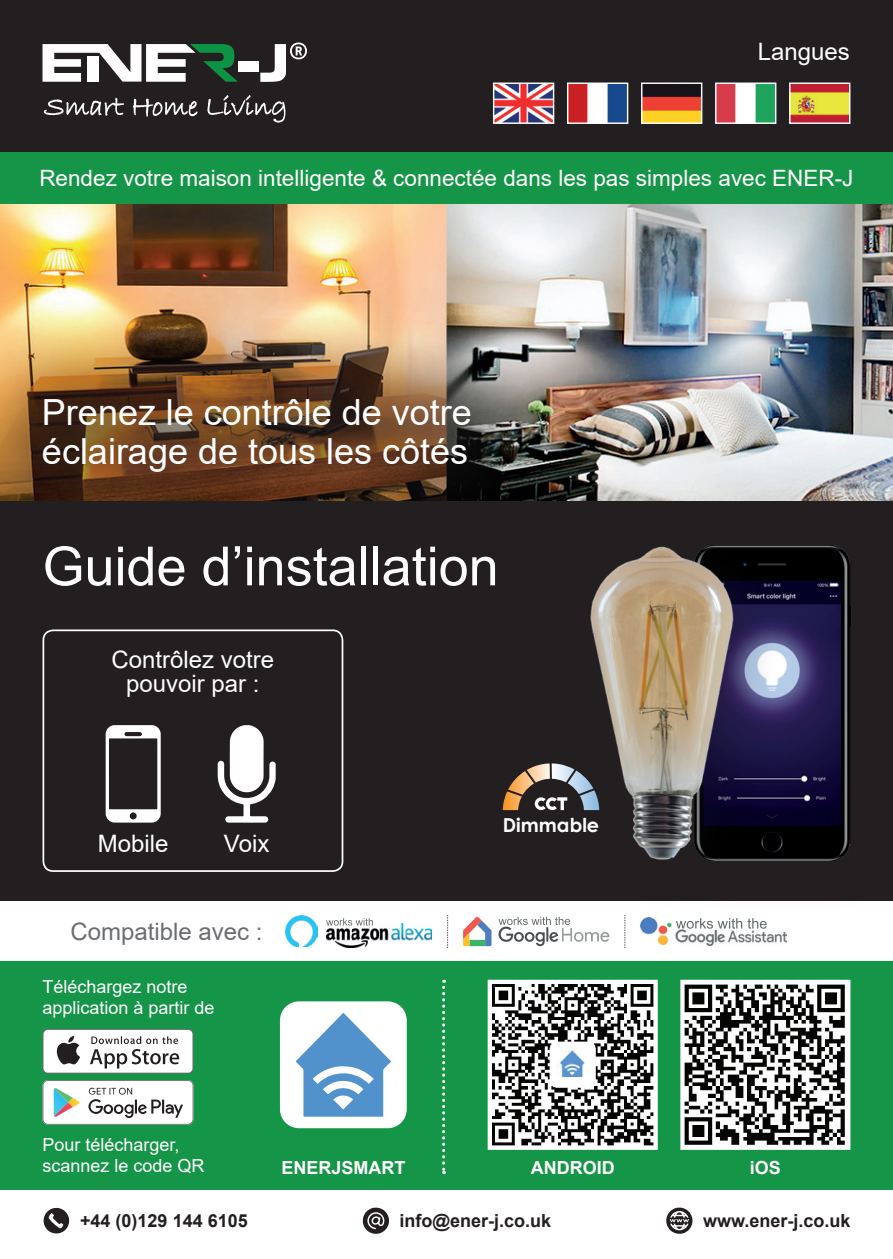
<style>
.page{position:relative;width:893px;height:1259px;background:#231f20}
.page>*{position:absolute;margin:0;border:0;box-sizing:border-box;transform-origin:0 0}
.t1{font:54px "Arial";color:#fff}
.t2{font:36px/39px "Arial";color:#fff}
.t3{font:24px/24px "Arial";color:#fff;text-align:center}
.t4{font:24px "Arial";color:#6c6d70}
.t5{font:22.5px "Arial";color:#fff}
.t6{font:700 19.2px "Century Gothic";color:#fff}
.t7{font:18px/21px "Arial";color:#fff}
.t8{font:700 18px "Arial";color:#231f20}
.t9{font:700 18px "Arial";color:#fff}
</style>
<div class="page">
<img style="left:0;top:204px;width:893px;height:297px">
<div style="left:0;top:309px;width:559px;height:252px;background:#231f20;opacity:.6"></div>
<div style="left:0;top:153px;width:893px;height:51px;background:#159547"></div>
<div style="left:0;top:961px;width:893px;height:230px;background:#159547"></div>
<div style="left:0;top:1191px;width:893px;height:68px;background:#fff"></div>
<div style="left:238px;top:61px;width:20px;height:10px;background:#fff"></div>
<svg style="left:43px;top:44px;width:195px;height:38px"></svg>
<svg style="left:260px;top:43px;width:47px;height:39px"></svg>
<svg style="left:44px;top:98px;width:80px;height:18px"></svg>
<svg style="left:133px;top:99px;width:65px;height:18px"></svg>
<svg style="left:207px;top:95px;width:79px;height:27px"></svg>
<div style="left:0;top:901px;width:893px;height:60px;background:#fff"></div>
<img style="left:641px;top:917px;width:31px;height:27px">
<img style="left:676px;top:928px;width:111px;height:17px">
<svg style="left:676px;top:918px;width:91px;height:10px"></svg>
<svg style="left:463px;top:916px;width:28px;height:30px"></svg>
<svg style="left:498px;top:916px;width:112px;height:30px"></svg>
<img style="left:326px;top:924px;width:106px;height:23px">
<svg style="left:326px;top:918px;width:47px;height:7px"></svg>
<img style="left:286px;top:915px;width:31px;height:32px">
<svg style="left:624px;top:916px;width:1px;height:32px"></svg>
<svg style="left:447px;top:915px;width:1px;height:33px"></svg>
<div style="left:280px;top:1001px;width:127px;height:127px;background:#fff;border-radius:19px"></div>
<svg style="left:296px;top:1013px;width:95px;height:103px"></svg>
<img style="left:492px;top:983px;width:162px;height:163px">
<div style="left:488px;top:979px;width:170px;height:171px;border:3px solid #fff"></div>
<img style="left:684px;top:983px;width:162px;height:163px">
<div style="left:680px;top:979px;width:170px;height:171px;border:3px solid #fff"></div>
<div style="left:43px;top:629px;width:300px;height:243px;border:2px solid #fff;border-radius:10px"></div>
<svg style="left:218px;top:725px;width:58px;height:97px"></svg>
<svg style="left:106px;top:725px;width:55px;height:97px"></svg>
<svg style="left:442px;top:979px;width:3px;height:195px"></svg>
<svg style="left:43px;top:1080px;width:150px;height:44px;background:#dde0e0"></svg>
<svg style="left:43px;top:1029px;width:150px;height:44px"></svg>
<div style="left:44px;top:1030px;width:148px;height:42px;background:#fff;border-radius:4px"></div>
<svg style="left:56px;top:1036px;width:24px;height:28px"></svg>
<svg style="left:90px;top:1036px;width:89px;height:32px"></svg>
<svg style="left:43px;top:1208px;width:26px;height:25px"></svg>
<svg style="left:362px;top:1207px;width:27px;height:26px"></svg>
<svg style="left:666px;top:1207px;width:26px;height:27px"></svg>
<img style="left:791px;top:85px;width:57px;height:37px">
<div style="left:789px;top:83px;width:61px;height:41px;border:1px solid #fff"></div>
<img style="left:717px;top:85px;width:57px;height:37px">
<div style="left:715px;top:83px;width:61px;height:41px;border:1px solid #fff"></div>
<img style="left:643px;top:85px;width:57px;height:37px">
<div style="left:641px;top:83px;width:61px;height:41px;border:1px solid #fff"></div>
<img style="left:569px;top:85px;width:57px;height:37px">
<div style="left:567px;top:83px;width:61px;height:41px;border:1px solid #fff"></div>
<img style="left:495px;top:85px;width:57px;height:37px">
<div style="left:493px;top:83px;width:61px;height:41px;border:1px solid #fff"></div>
<div style="left:648px;top:501px;width:245px;height:417px;background:#231f20"></div>
<img style="left:789px;top:546px;width:61px;height:315px">
<svg style="left:503px;top:763px;width:46px;height:47px"></svg>
<div style="left:549px;top:506px;width:240px;height:410px;background:#231f20;opacity:.25"></div>
<img style="left:589px;top:546px;width:144px;height:315px">
<h3 class="t3" style="left:758px;top:39px;width:94px">Langues</h3>
<p class="t5" style="left:39px;top:163px;width:816px">Rendez votre maison intelligente &amp; connectée dans les pas simples avec ENER-J</p>
<h2 class="t2" style="left:42px;top:393px;width:431px">Prenez le contrôle de votre éclairage de tous les côtés</h2>
<h1 class="t1" style="left:43px;top:529px;width:458px">Guide d’installation</h1>
<h3 class="t3" style="left:111px;top:647px;width:164px">Contrôlez votre pouvoir par :</h3>
<h3 class="t3" style="left:98px;top:831px;width:72px">Mobile</h3>
<h3 class="t3" style="left:224px;top:831px;width:47px">Voix</h3>
<h3 class="t4" style="left:70px;top:915px;width:194px">Compatible avec :</h3>
<p class="t7" style="left:43px;top:976px;width:174px">Téléchargez notre application à partir de</p>
<p class="t6" style="left:503px;top:810px;width:98px">Dimmable</p>
<p class="t7" style="left:43px;top:1133px;width:164px">Pour télécharger, scannez le code QR</p>
<p class="t9" style="left:281px;top:1155px;width:126px">ENERJSMART</p>
<p class="t9" style="left:531px;top:1155px;width:85px">ANDROID</p>
<p class="t9" style="left:750px;top:1155px;width:33px">iOS</p>
<p class="t8" style="left:80px;top:1208px;width:169px">+44 (0)129 144 6105</p>
<p class="t8" style="left:400px;top:1208px;width:153px">info@ener-j.co.uk</p>
<p class="t8" style="left:703px;top:1208px;width:149px">www.ener-j.co.uk</p>
</div>
